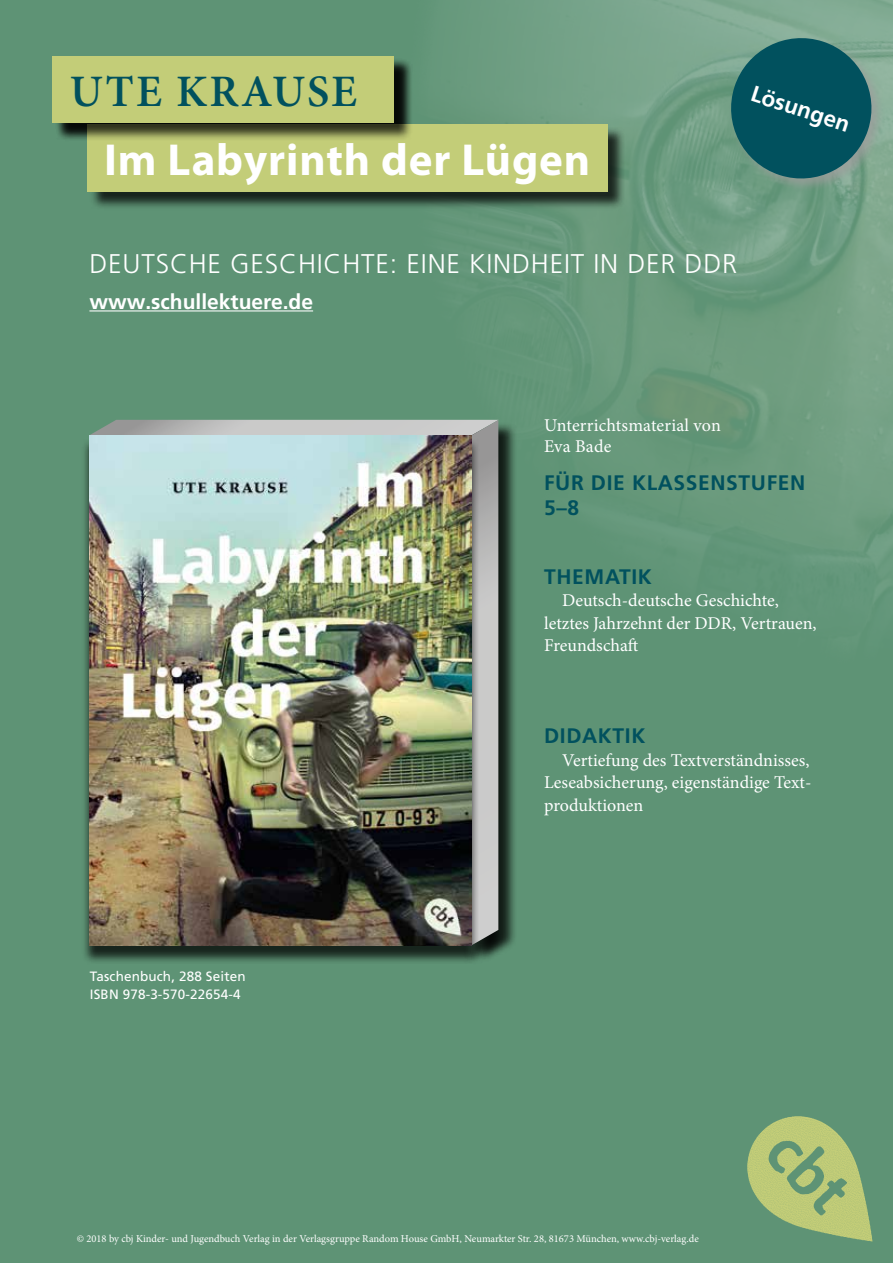
<style>
.page{position:relative;width:893px;height:1263px;background:#5e9375}
.page>*{position:absolute;margin:0;border:0;box-sizing:border-box;transform-origin:0 0}
.t1{font:700 45px "Myriad Pro";letter-spacing:.02em;color:#fff}
.t2{font:600 45px "Minion Pro";letter-spacing:.05em;color:#01515e}
.t3{font:300 27px "Frutiger LT Pro";letter-spacing:.03em;color:#fff}
.t4{font:700 22.5px "Frutiger LT Pro";color:#fff}
.t5{font:700 21px/25.2px "Frutiger LT Pro";letter-spacing:.03em;color:#01515e}
.t6{font:700 21px "Frutiger LT Pro";color:#fff}
.t7{font:18px/22.5px "Minion Pro";color:#fff}
.t8{font:13.5px/18px "Frutiger LT Pro";letter-spacing:.01em;color:#fff}
.t9{font:10.5px "Minion Pro";letter-spacing:-.005em;color:#fff}
</style>
<div class="page">
<img style="left:748px;top:1117px;width:125px;height:125px">
<img style="left:330px;top:0;width:563px;height:603px">
<div style="left:729px;top:36px;width:157px;height:157px;background:#9d9d9c;opacity:.75"></div>
<svg style="left:723px;top:30px;width:157px;height:157px;background:#2f7070"></svg>
<div style="left:55px;top:58px;width:571px;height:153px;background:#000;opacity:.75"></div>
<div style="left:87px;top:124px;width:520px;height:68px;background:#c3cd78"></div>
<div style="left:55px;top:58px;width:358px;height:84px;background:#000;opacity:.75"></div>
<div style="left:53px;top:56px;width:341px;height:67px;background:#c3cd78"></div>
<hr style="left:89px;top:310px;width:224px;height:1px;background:#fff">
<div style="left:93px;top:422px;width:424px;height:541px;background:#000;opacity:.75"></div>
<div style="left:464px;top:425px;width:43px;height:540px;background:#000;opacity:.75"></div>
<svg style="left:89px;top:420px;width:410px;height:525px;background:#b9bab9"></svg>
<div style="left:81px;top:437px;width:399px;height:527px;background:#000;opacity:.75"></div>
<img style="left:90px;top:435px;width:382px;height:511px">
<h1 class="t2" style="left:70px;top:60px;width:289px">UTE KRAUSE</h1>
<h1 class="t1" style="left:104px;top:130px;width:488px">Im Labyrinth der Lügen</h1>
<p class="t4" style="left:756px;top:80px;width:104px;rotate:18deg">Lösungen</p>
<h2 class="t3" style="left:89px;top:248px;width:649px">DEUTSCHE GESCHICHTE: EINE KINDHEIT IN DER DDR</h2>
<p class="t6" style="left:89px;top:289px;width:225px">www.schullektuere.de</p>
<p class="t7" style="left:544px;top:414px;width:178px;line-height:21.6px">Unterrichtsmaterial von<br>Eva Bade</p>
<p class="t5" style="left:544px;top:470px;width:263px">FÜR DIE KLASSENSTUFEN<br>5–8</p>
<p class="t5" style="left:544px;top:564px;width:109px">THEMATIK</p>
<p class="t7" style="left:544px;top:589px;width:274px;text-indent:18px">Deutsch-deutsche Geschichte, letztes Jahrzehnt der DDR, Vertrauen,<br>Freundschaft</p>
<p class="t8" style="left:90px;top:967px;width:157px">Taschenbuch, 288 Seiten<br>ISBN 978-3-570-22654-4</p>
<p class="t5" style="left:544px;top:723px;width:103px">DIDAKTIK</p>
<p class="t7" style="left:544px;top:749px;width:267px;text-align:justify;text-indent:18px">Vertiefung des Textverständnisses, Leseabsicherung, eigenständige Text&shy;produktionen</p>
<p class="t9" style="left:77px;top:1232px;width:624px">© 2018 by cbj Kinder- und Jugendbuch Verlag in der Verlagsgruppe Random House GmbH, Neumarkter Str. 28, 81673 München, www.cbj-verlag.de</p>
</div>
